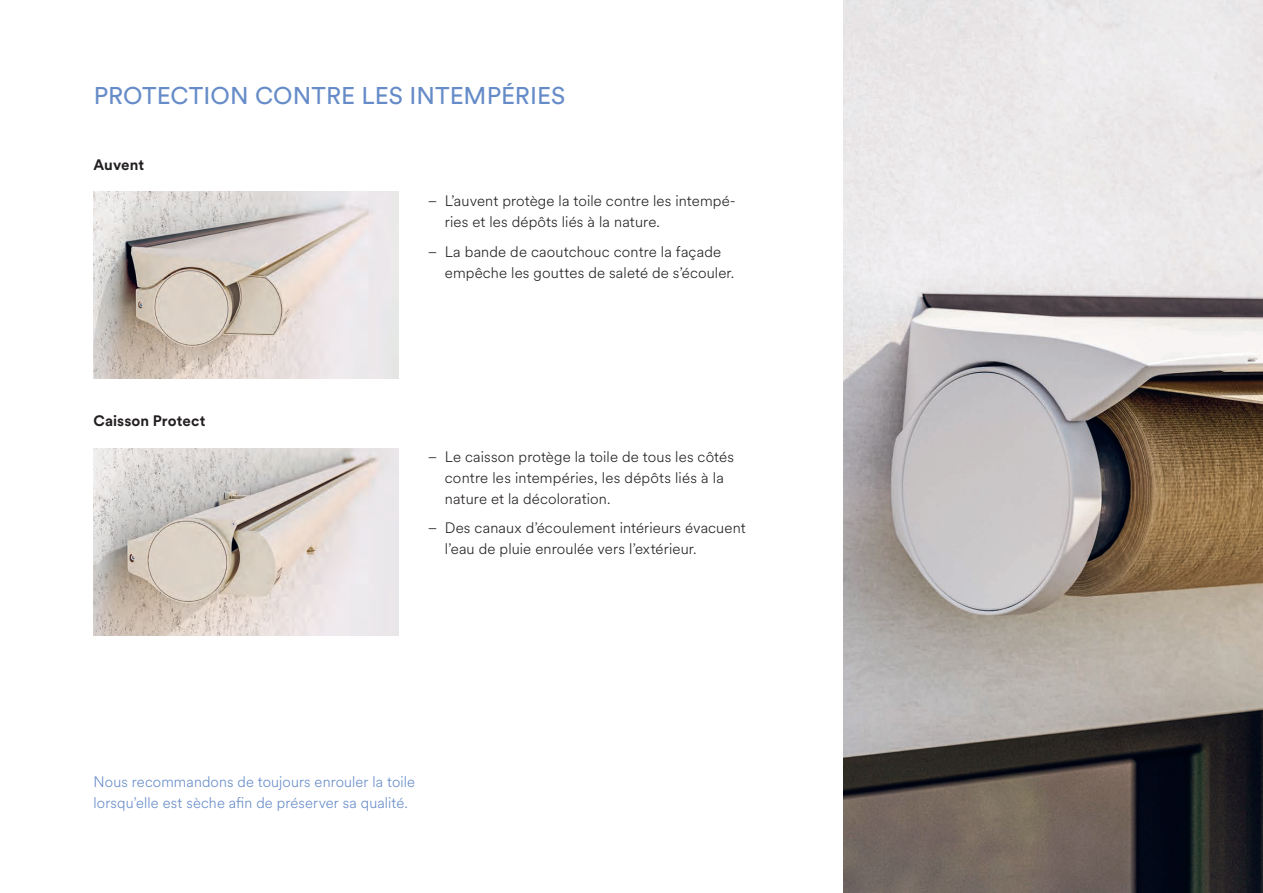
<style>
.page{position:relative;width:1263px;height:893px;background:#fff}
.page>*{position:absolute;margin:0;border:0;box-sizing:border-box;transform-origin:0 0}
.t1{font:24px "Circular XX";letter-spacing:.005em;color:#668cc8}
.t2{font:300 15px/20.7px "Circular XX";letter-spacing:.01em;color:#231f20}
.t3{font:300 15px/20.7px "Circular XX";letter-spacing:.01em;color:#668cc8}
.t4{font:700 15px "Circular XX";letter-spacing:.005em;color:#231f20}
</style>
<div class="page">
<img style="left:844px;top:0;width:419px;height:893px">
<img style="left:94px;top:192px;width:304px;height:187px">
<img style="left:94px;top:448px;width:304px;height:187px">
<h1 class="t1" style="left:94px;top:79px;width:473px">PROTECTION CONTRE LES INTEMPÉRIES</h1>
<p class="t4" style="left:94px;top:155px;width:52px">Auvent</p>
<p class="t4" style="left:94px;top:410px;width:113px">Caisson Protect</p>
<p class="t2" style="left:445px;top:190px;width:293px;text-indent:-17px">– L’auvent protège la toile contre les intempé&shy;ries et les dépôts liés à la nature.</p>
<p class="t2" style="left:445px;top:240px;width:291px;text-indent:-17px">– La bande de caoutchouc contre la façade empêche les gouttes de saleté de s’écouler.</p>
<p class="t2" style="left:445px;top:446px;width:291px;text-indent:-17px">– Le caisson protège la toile de tous les côtés contre les intempéries, les dépôts liés à la nature et la décoloration.</p>
<p class="t2" style="left:445px;top:517px;width:302px;text-indent:-17px">– Des canaux d’écoulement intérieurs évacuent l’eau de pluie enroulée vers l’extérieur.</p>
<p class="t3" style="left:94px;top:771px;width:323px">Nous recommandons de toujours enrouler la toile lorsqu’elle est sèche afin de préserver sa qualité.</p>
</div>
